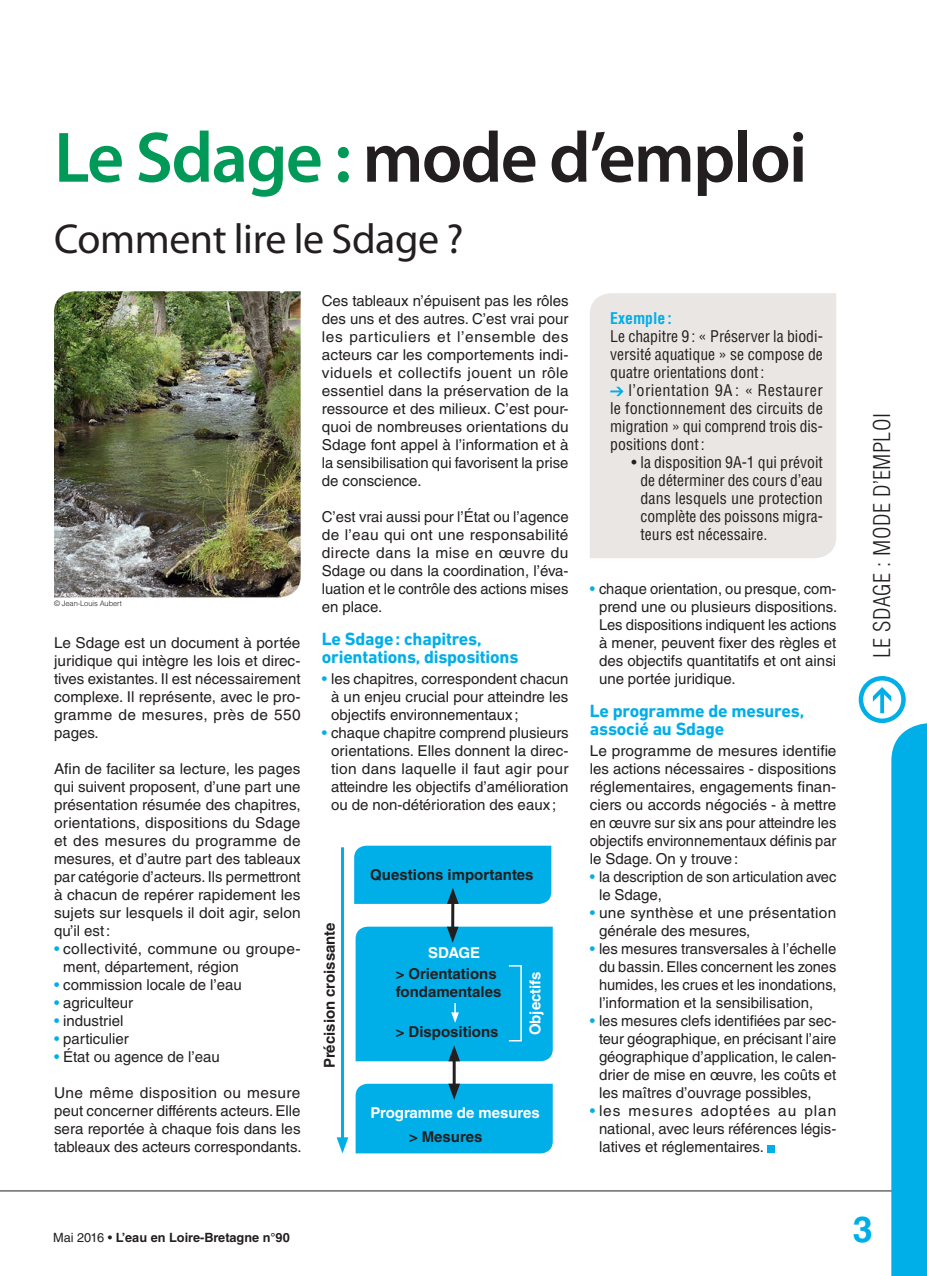
<style>
.page{position:relative;width:927px;height:1276px;background:#fff}
.page>*{position:absolute;margin:0;border:0;box-sizing:border-box;transform-origin:0 0}
.t1{font:600 72px "Myriad Pro";letter-spacing:-.025em;color:#231f20}
.t2{font:42px "Myriad Pro";letter-spacing:-.01em;color:#231f20}
.t3{font:700 36px "Helvetica LT Std";color:#00aee8}
.t4{font:300 condensed 22.5px "Helvetica LT Std";letter-spacing:.02em;color:#231f20}
.t5{font:700 18px/18px "DIN Next LT Pro";letter-spacing:-.01em;color:#00aee8}
.t6{font:condensed 15.75px/18px "Helvetica LT Std";color:#231f20;text-align:justify}
.t7{font:700 condensed 15.75px "Helvetica LT Std";color:#00aee8}
.t8{font:15px/18px "Helvetica LT Std";color:#231f20;text-align:justify}
.t9{font:700 15px/18px "Helvetica LT Std";color:#231f20}
.t10{font:700 15px "Helvetica LT Std";color:#fff}
.t11{font:700 12.75px "Helvetica LT Std";color:#231f20}
.t12{font:300 7.5px "Helvetica LT Std";letter-spacing:-.01em;color:#231f20}
.s1{color:#009957}
.s2{color:#00aee8}
.s3{font-weight:400}
</style>
<div class="page">
<hr style="left:0;top:1190px;width:927px;height:1px;background:#231f20">
<svg style="left:891px;top:723px;width:36px;height:553px;background:#0db2e9"></svg>
<svg style="left:873px;top:687px;width:18px;height:26px"></svg>
<div style="left:859px;top:676px;width:47px;height:47px;border:4px solid #00aee8;border-radius:50%"></div>
<div style="left:767px;top:1144px;width:8px;height:8px;background:#00aee8"></div>
<img style="left:54px;top:291px;width:247px;height:306px">
<div style="left:590px;top:293px;width:246px;height:265px;background:#eae6e3"></div>
<svg style="left:610px;top:387px;width:14px;height:9px"></svg>
<hr style="left:451px;top:898px;width:3px;height:34px;background:#231f20">
<div style="left:354px;top:845px;width:197px;height:59px;background:#00aee8"></div>
<hr style="left:341px;top:847px;width:3px;height:296px;background:#00aee8">
<svg style="left:337px;top:1137px;width:11px;height:16px"></svg>
<hr style="left:453px;top:1055px;width:3px;height:34px;background:#231f20">
<div style="left:356px;top:926px;width:197px;height:135px;background:#00aee8"></div>
<div style="left:356px;top:1083px;width:197px;height:70px;background:#00aee8"></div>
<div style="left:508px;top:965px;width:14px;height:76px;border:2px solid #fff"></div>
<h1 class="t1" style="left:54px;top:112px;width:755px"><span class="s1">Le Sdage :</span> mode d’emploi</h1>
<h2 class="t2" style="left:54px;top:213px;width:411px">Comment lire le Sdage ?</h2>
<p class="t12" style="left:54px;top:598px;width:69px">© Jean-Louis Aubert</p>
<p class="t8" style="left:54px;top:634px;width:248px">Le Sdage est un document à portée juridique qui intègre les lois et direc&shy;tives existantes. Il est nécessairement complexe. Il représente, avec le pro&shy;gramme de mesures, près de 550 pages.</p>
<p class="t8" style="left:54px;top:760px;width:248px">Afin de faciliter sa lecture, les pages qui suivent proposent, d’une part une présentation résumée des chapitres, orientations, dispositions du Sdage et des mesures du programme de mesures, et d’autre part des tableaux par catégorie d’acteurs. Ils permettront à chacun de repérer rapidement les sujets sur lesquels il doit agir, selon qu’il est:</p>
<p class="t8" style="left:63px;top:940px;width:239px;text-indent:-9px"><span class="s2">•</span> collectivité, commune ou groupe&shy;ment, département, région</p>
<p class="t8" style="left:54px;top:976px;width:189px"><span class="s2">•</span> commission locale de l’eau</p>
<p class="t8" style="left:54px;top:994px;width:81px"><span class="s2">•</span> agriculteur</p>
<p class="t8" style="left:54px;top:1012px;width:71px"><span class="s2">•</span> industriel</p>
<p class="t8" style="left:54px;top:1030px;width:76px"><span class="s2">•</span> particulier</p>
<p class="t8" style="left:54px;top:1048px;width:167px"><span class="s2">•</span> État ou agence de l’eau</p>
<p class="t8" style="left:54px;top:1084px;width:249px">Une même disposition ou mesure peut concerner différents acteurs. Elle sera reportée à chaque fois dans les tableaux des acteurs correspondants.</p>
<p class="t8" style="left:322px;top:292px;width:248px">Ces tableaux n’épuisent pas les rôles des uns et des autres. C’est vrai pour les particuliers et l’ensemble des acteurs car les comportements indi&shy;viduels et collectifs jouent un rôle essentiel dans la préservation de la ressource et des milieux. C’est pour&shy;quoi de nombreuses orientations du Sdage font appel à l’information et à la sensibilisation qui favorisent la prise de conscience.</p>
<p class="t8" style="left:322px;top:508px;width:248px">C’est vrai aussi pour l’État ou l’agence de l’eau qui ont une responsabilité directe dans la mise en œuvre du Sdage ou dans la coordination, l’éva&shy;luation et le contrôle des actions mises en place.</p>
<p class="t5" style="left:322px;top:630px;width:198px">Le Sdage: chapitres, orientations, dispositions</p>
<p class="t8" style="left:331px;top:670px;width:239px;text-indent:-9px"><span class="s2">•</span> les chapitres, correspondent chacun à un enjeu crucial pour atteindre les objectifs environnementaux;</p>
<p class="t8" style="left:331px;top:724px;width:239px;text-indent:-9px"><span class="s2">•</span> chaque chapitre comprend plusieurs orientations. Elles donnent la direc&shy;tion dans laquelle il faut agir pour atteindre les objectifs d’amélioration ou de non-détérioration des eaux ;</p>
<p class="t9" style="left:320px;top:1068px;width:147px;rotate:-90deg">Précision croissante</p>
<p class="t9" style="left:370px;top:865px;width:165px">Questions importantes</p>
<p class="t10" style="left:428px;top:943px;width:53px">SDAGE</p>
<p class="t9" style="left:396px;top:965px;width:107px">&gt; Orientations fondamentales</p>
<p class="t9" style="left:396px;top:1022px;width:104px">&gt; Dispositions</p>
<p class="t10" style="left:526px;top:1035px;width:66px;rotate:-90deg">Objectifs</p>
<p class="t10" style="left:370px;top:1103px;width:171px">Programme de mesures</p>
<p class="t9" style="left:409px;top:1127px;width:75px">&gt; Mesures</p>
<p class="t7" style="left:610px;top:308px;width:63px">Exemple :</p>
<p class="t6" style="left:610px;top:327px;width:214px">Le chapitre 9 : « Préserver la biodi&shy;versité aquatique » se compose de quatre orientations dont:</p>
<p class="t6" style="left:610px;top:381px;width:214px;text-indent:18px">l’orientation 9A : « Restaurer le fonctionnement des circuits de migration » qui comprend trois dis&shy;positions dont:</p>
<p class="t6" style="left:641px;top:453px;width:184px;text-indent:-9px">• la disposition 9A-1 qui prévoit de déterminer des cours d’eau dans lesquels une protection complète des poissons migra&shy;teurs est nécessaire.</p>
<p class="t8" style="left:599px;top:580px;width:240px;text-indent:-9px"><span class="s2">•</span> chaque orientation, ou presque, com&shy;prend une ou plusieurs dispositions.<br>Les dispositions indiquent les actions à mener, peuvent fixer des règles et des objectifs quantitatifs et ont ainsi une portée juridique.</p>
<p class="t5" style="left:590px;top:702px;width:216px">Le programme de mesures, associé au Sdage</p>
<p class="t8" style="left:590px;top:742px;width:248px">Le programme de mesures identifie les actions nécessaires - dispositions réglementaires, engagements finan&shy;ciers ou accords négociés - à mettre en œuvre sur six ans pour atteindre les objectifs environnementaux définis par le Sdage. On y trouve:</p>
<p class="t8" style="left:599px;top:868px;width:239px;text-indent:-9px"><span class="s2">•</span> la description de son articulation avec le Sdage,</p>
<p class="t8" style="left:599px;top:904px;width:239px;text-indent:-9px"><span class="s2">•</span> une synthèse et une présentation générale des mesures,</p>
<p class="t8" style="left:599px;top:940px;width:239px;text-indent:-9px"><span class="s2">•</span> les mesures transversales à l’échelle du bassin. Elles concernent les zones humides, les crues et les inondations, l’information et la sensibilisation,</p>
<p class="t8" style="left:599px;top:1012px;width:239px;text-indent:-9px"><span class="s2">•</span> les mesures clefs identifiées par sec&shy;teur géographique, en précisant l’aire géographique d’application, le calen&shy;drier de mise en œuvre, les coûts et les maîtres d’ouvrage possibles,</p>
<p class="t8" style="left:599px;top:1102px;width:239px;text-indent:-9px"><span class="s2">•</span> les mesures adoptées au plan national, avec leurs références légis&shy;latives et réglementaires.</p>
<h3 class="t4" style="left:868px;top:658px;width:247px;rotate:-90deg">LE SDAGE : MODE D’EMPLOI</h3>
<p class="t11" style="left:53px;top:1229px;width:238px"><span class="s3">Mai 2016 •</span> L’eau en Loire-Bretagne n°90</p>
<h3 class="t3" style="left:853px;top:1207px;width:22px">3</h3>
</div>
